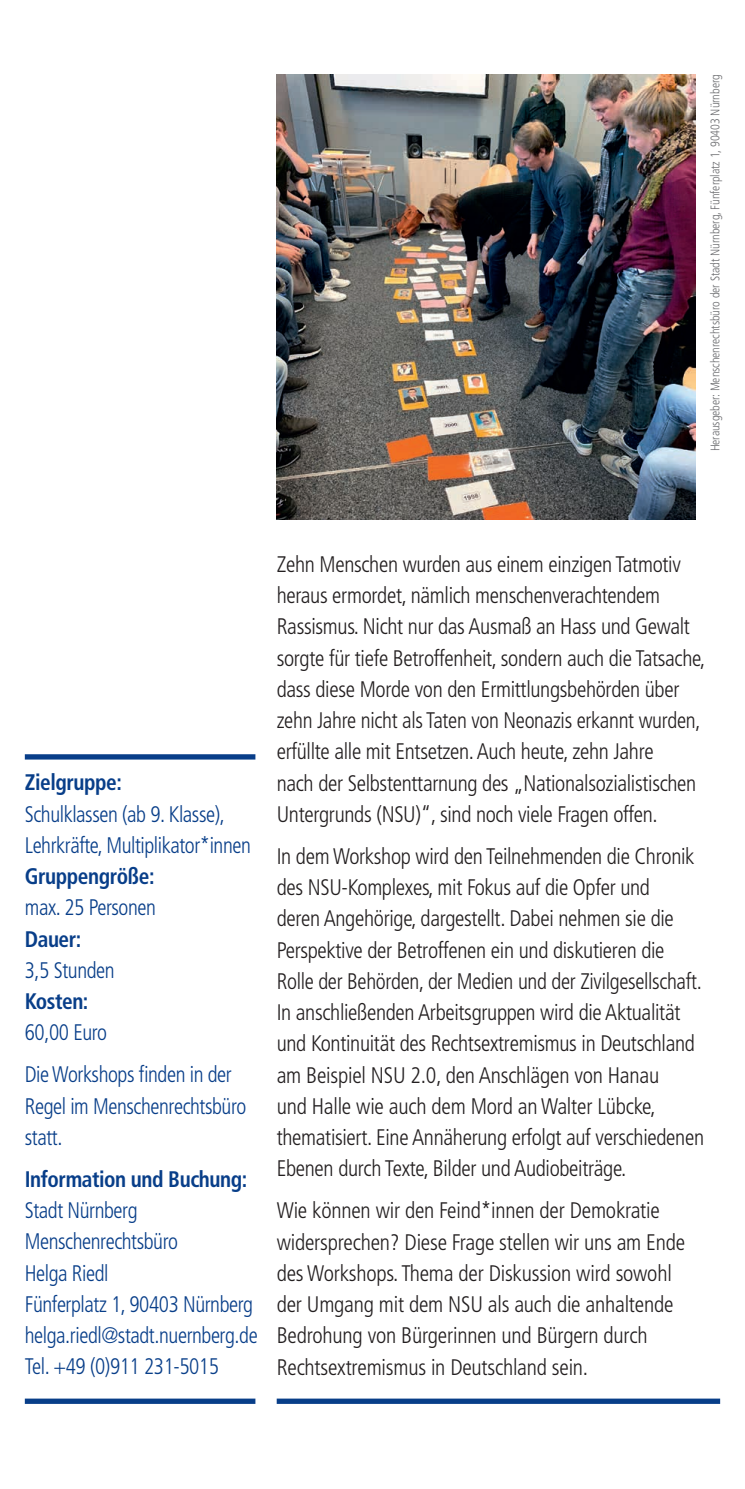
<style>
.page{position:relative;width:745px;height:1489px;background:#fff}
.page>*{position:absolute;margin:0;border:0;box-sizing:border-box;transform-origin:0 0}
.t1{font:300 condensed 22.5px/31.2px "Frutiger";letter-spacing:-.015em;color:#231f20}
.t2{font:300 condensed 22.5px/31.2px "Frutiger";letter-spacing:-.02em;color:#083e89;scale:.95 1}
.t3{font:700 condensed 22.5px "Frutiger";letter-spacing:-.02em;color:#083e89;scale:.95 1}
.t4{font:300 condensed 12.5px "Frutiger";letter-spacing:-.005em;color:#6c6d70}
</style>
<div class="page">
<div style="left:25px;top:754px;width:230px;height:5px;background:#083e89"></div>
<img style="left:276px;top:74px;width:418px;height:445px">
<div style="left:25px;top:1398px;width:230px;height:5px;background:#083e89"></div>
<div style="left:276px;top:1398px;width:443px;height:5px;background:#083e89"></div>
<p class="t4" style="left:707px;top:451px;width:378px;rotate:-90deg">Herausgeber: Menschenrechtsbüro der Stadt Nürnberg, Fünferplatz 1, 90403 Nürnberg</p>
<p class="t3" style="left:25px;top:769px;width:104px">Zielgruppe:</p>
<p class="t2" style="left:25px;top:798px;width:239px">Schulklassen (ab 9. Klasse),<br>Lehrkräfte, Multiplikator*innen</p>
<p class="t3" style="left:25px;top:862px;width:138px">Gruppengröße:</p>
<p class="t2" style="left:25px;top:892px;width:139px">max. 25 Personen</p>
<p class="t3" style="left:25px;top:925px;width:61px">Dauer:</p>
<p class="t2" style="left:25px;top:954px;width:96px">3,5 Stunden</p>
<p class="t3" style="left:25px;top:987px;width:68px">Kosten:</p>
<p class="t2" style="left:25px;top:1012px;width:219px;line-height:41.8px">60,00 Euro<br>Die Workshops finden in der</p>
<p class="t2" style="left:25px;top:1090px;width:234px">Regel im Menschenrechtsbüro statt.</p>
<p class="t3" style="left:25px;top:1165px;width:235px">Information und Buchung:</p>
<p class="t2" style="left:25px;top:1194px;width:246px">Stadt Nürnberg<br>Menschenrechtsbüro<br>Helga Riedl<br>Fünferplatz 1, 90403 Nürnberg helga.riedl@stadt.nuernberg.de<br>Tel. +49 (0)911 231-5015</p>
<p class="t1" style="left:276px;top:548px;width:430px">Zehn Menschen wurden aus einem einzigen Tatmotiv heraus ermordet, nämlich menschenverachtendem Rassismus. Nicht nur das Ausmaß an Hass und Gewalt sorgte für tiefe Betroffenheit, sondern auch die Tatsache, dass diese Morde von den Ermittlungsbehörden über zehn Jahre nicht als Taten von Neonazis erkannt wurden, erfüllte alle mit Entsetzen. Auch heute, zehn Jahre<br>nach der Selbstenttarnung des „Nationalsozialistischen Untergrunds (NSU)“, sind noch viele Fragen offen.</p>
<p class="t1" style="left:276px;top:840px;width:428px">In dem Workshop wird den Teilnehmenden die Chronik des NSU-Komplexes, mit Fokus auf die Opfer und<br>deren Angehörige, dargestellt. Dabei nehmen sie die Perspektive der Betroffenen ein und diskutieren die Rolle der Behörden, der Medien und der Zivilgesellschaft.<br>In anschließenden Arbeitsgruppen wird die Aktualität und Kontinuität des Rechtsextremismus in Deutschland am Beispiel NSU 2.0, den Anschlägen von Hanau<br>und Halle wie auch dem Mord an Walter Lübcke, thematisiert. Eine Annäherung erfolgt auf verschiedenen Ebenen durch Texte, Bilder und Audiobeiträge.</p>
<p class="t1" style="left:276px;top:1195px;width:410px">Wie können wir den Feind*innen der Demokratie widersprechen? Diese Frage stellen wir uns am Ende des Workshops. Thema der Diskussion wird sowohl der Umgang mit dem NSU als auch die anhaltende Bedrohung von Bürgerinnen und Bürgern durch Rechtsextremismus in Deutschland sein.</p>
</div>
